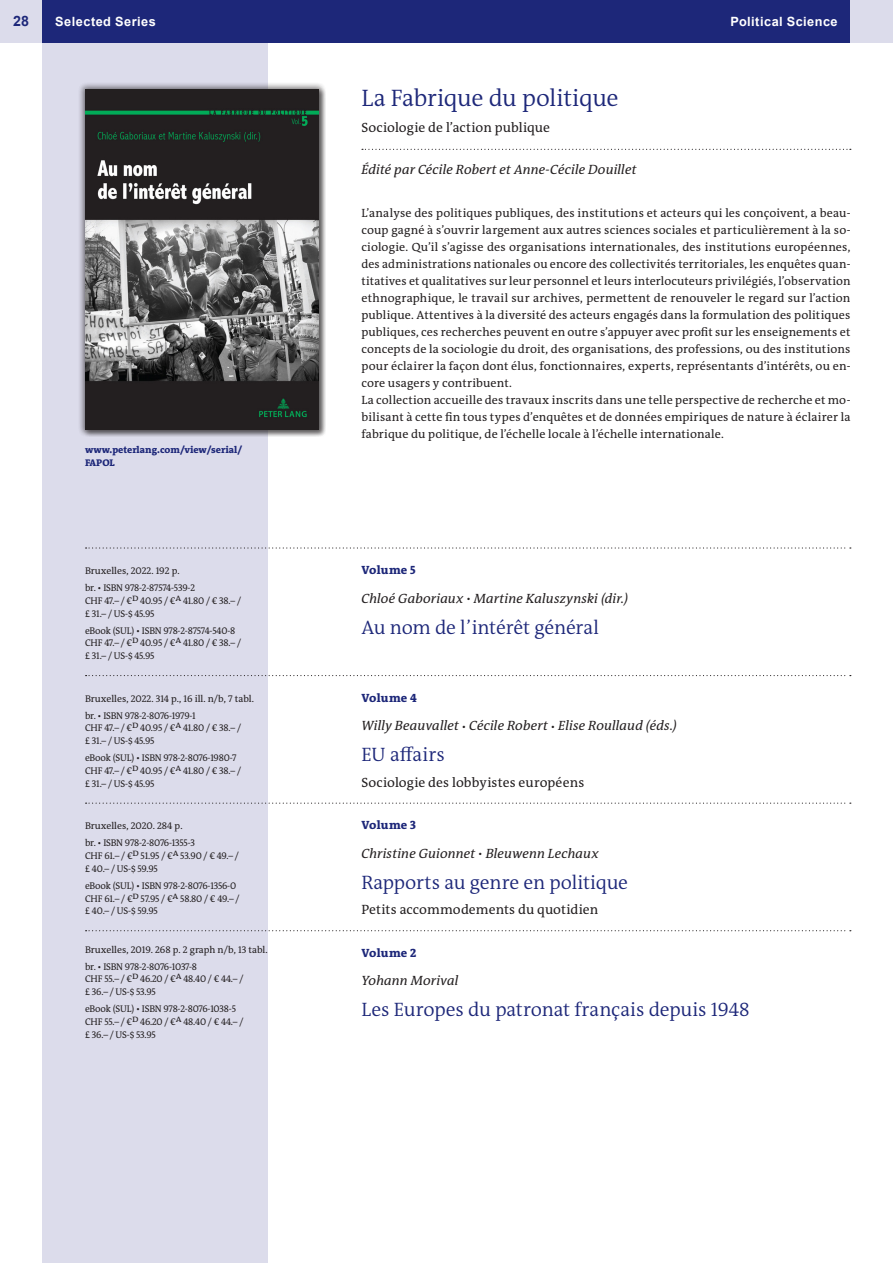
<style>
.page{position:relative;width:893px;height:1263px;background:#fff}
.page>*{position:absolute;margin:0;border:0;box-sizing:border-box;transform-origin:0 0}
.Reihentitel{font:300 24px "The Antiqua B W4";letter-spacing:-.015em;color:#1d2779}
._110___Titel__S{font:300 19.5px "The Antiqua B W4";letter-spacing:-.01em;color:#1d2779}
.t1{font:700 14.25px "Arial";color:#1d2779}
._100___Autor__S{font:italic 13.5px "The Antiqua B W5 Plain";letter-spacing:.005em;color:#231f20}
._120___Untertitel__S{font:13.5px "The Antiqua B W5 Plain";letter-spacing:.005em;color:#231f20}
.Reihenherausgeber{font:italic 13.5px "The Antiqua B W5 Plain";letter-spacing:.005em;color:#231f20}
.Reihenuntertitel{font:13.5px "The Antiqua B W5 Plain";color:#231f20}
.t2{font:700 12.75px "Arial";letter-spacing:.035em;color:#fff}
.Reihentext{font:12px/17px "The Antiqua B W5 Plain";letter-spacing:.015em;color:#231f20;text-align:justify}
._099___Reihenband{font:800 12px "The Antiqua B W8";letter-spacing:.015em;color:#1d2779}
._230___Preise__S{font:9.75px/12.8px "The Antiqua B W5 Plain";letter-spacing:-.02em;color:#231f20}
._220___ISBN__S{font:9.75px "The Antiqua B W5 Plain";letter-spacing:-.02em;color:#231f20}
._200___Ort_Jahr_Umfa{font:9.75px "The Antiqua B W5 Plain";color:#231f20}
.t3{font:800 9.75px/12.8px "The Antiqua B W8";color:#1d2779}
.s1{font-size:10.5px}
</style>
<div class="page">
<div style="left:43px;top:43px;width:225px;height:1220px;background:#dcdceb"></div>
<div style="left:0;top:0;width:893px;height:43px;background:#dcdceb"></div>
<div style="left:43px;top:0;width:807px;height:43px;background:#1d2779"></div>
<div style="left:77px;top:82px;width:250px;height:355px;background:#231f20;opacity:.3"></div>
<img style="left:85px;top:89px;width:234px;height:340px">
<svg style="left:86px;top:675px;width:765px;height:1px"></svg>
<svg style="left:86px;top:802px;width:765px;height:2px"></svg>
<svg style="left:86px;top:930px;width:765px;height:1px"></svg>
<svg style="left:86px;top:547px;width:765px;height:2px"></svg>
<svg style="left:362px;top:149px;width:489px;height:1px"></svg>
<p class="t1" style="left:13px;top:12px;width:17px">28</p>
<p class="t2" style="left:55px;top:14px;width:102px">Selected Series</p>
<p class="t2" style="left:730px;top:14px;width:109px">Political Science</p>
<p class="t3" style="left:85px;top:443px;width:159px">www.peterlang.com/view/serial/<br>FAPOL</p>
<p class="_200___Ort_Jahr_Umfa" style="left:85px;top:564px;width:95px">Bruxelles, 2022. 192 p.</p>
<p class="_220___ISBN__S" style="left:85px;top:581px;width:112px">br. • ISBN 978-2-87574-539-2</p>
<p class="_230___Preise__S" style="left:85px;top:594px;width:158px">CHF 47.– / €D 40.95 / €A 41.80 / € 38.– / £ 31.– / US-$ 45.95</p>
<p class="_220___ISBN__S" style="left:85px;top:624px;width:152px">eBook (SUL) • ISBN 978-2-87574-540-8</p>
<p class="_230___Preise__S" style="left:85px;top:637px;width:158px">CHF 47.– / €D 40.95 / €A 41.80 / € 38.– / £ 31.– / US-$ 45.95</p>
<p class="_200___Ort_Jahr_Umfa" style="left:85px;top:692px;width:169px">Bruxelles, 2022. 314 p., 16 ill. n/b, 7 tabl.</p>
<p class="_220___ISBN__S" style="left:85px;top:709px;width:112px">br. • ISBN 978-2-8076-1979-1</p>
<p class="_230___Preise__S" style="left:85px;top:722px;width:158px">CHF 47.– / €D 40.95 / €A 41.80 / € 38.– / £ 31.– / US-$ 45.95</p>
<p class="_220___ISBN__S" style="left:85px;top:752px;width:153px">eBook (SUL) • ISBN 978-2-8076-1980-7</p>
<p class="_230___Preise__S" style="left:85px;top:764px;width:158px">CHF 47.– / €D 40.95 / €A 41.80 / € 38.– / £ 31.– / US-$ 45.95</p>
<p class="_200___Ort_Jahr_Umfa" style="left:85px;top:820px;width:98px">Bruxelles, 2020. 284 p.</p>
<p class="_220___ISBN__S" style="left:85px;top:837px;width:112px">br. • ISBN 978-2-8076-1355-3</p>
<p class="_230___Preise__S" style="left:85px;top:849px;width:155px">CHF 61.– / €D 51.95 / €A 53.90 / € 49.– / £ 40.– / US-$ 59.95</p>
<p class="_220___ISBN__S" style="left:85px;top:879px;width:153px">eBook (SUL) • ISBN 978-2-8076-1356-0</p>
<p class="_230___Preise__S" style="left:85px;top:892px;width:156px">CHF 61.– / €D 57.95 / €A 58.80 / € 49.– / £ 40.– / US-$ 59.95</p>
<p class="_200___Ort_Jahr_Umfa" style="left:85px;top:943px;width:183px">Bruxelles, 2019. 268 p. 2 graph n/b, 13 tabl.</p>
<p class="_220___ISBN__S" style="left:85px;top:960px;width:114px">br. • ISBN 978-2-8076-1037-8</p>
<p class="_230___Preise__S" style="left:85px;top:973px;width:160px">CHF 55.– / €D 46.20 / €A 48.40 / € 44.– / £ 36.– / US-$ 53.95</p>
<p class="_220___ISBN__S" style="left:85px;top:1002px;width:152px">eBook (SUL) • ISBN 978-2-8076-1038-5</p>
<p class="_230___Preise__S" style="left:85px;top:1015px;width:160px">CHF 55.– / €D 46.20 / €A 48.40 / € 44.– / £ 36.– / US-$ 53.95</p>
<p class="Reihentitel" style="left:361px;top:83px;width:259px">La Fabrique du politique</p>
<p class="Reihenuntertitel" style="left:361px;top:119px;width:190px">Sociologie de l’action publique</p>
<p class="Reihenherausgeber" style="left:361px;top:161px;width:277px">Édité par Cécile Robert et Anne-Cécile Douillet</p>
<p class="Reihentext" style="left:361px;top:204px;width:491px">L’analyse des politiques publiques, des institutions et acteurs qui les conçoivent, a beau&shy;coup gagné à s’ouvrir largement aux autres sciences sociales et particulièrement à la so&shy;ciologie. Qu’il s’agisse des organisations internationales, des institutions européennes, des administrations nationales ou encore des collectivités territoriales, les enquêtes quan&shy;titatives et qualitatives sur leur personnel et leurs interlocuteurs privilégiés, l’observation ethnographique, le travail sur archives, permettent de renouveler le regard sur l’action publique. Attentives à la diversité des acteurs engagés dans la formulation des politiques publiques, ces recherches peuvent en outre s’appuyer avec profit sur les enseignements et concepts de la sociologie du droit, des organisations, des professions, ou des institutions pour éclairer la façon dont élus, fonctionnaires, experts, représentants d’intérêts, ou en&shy;core usagers y contribuent.</p>
<p class="Reihentext" style="left:361px;top:392px;width:490px">La collection accueille des travaux inscrits dans une telle perspective de recherche et mo&shy;bilisant à cette fin tous types d’enquêtes et de données empiriques de nature à éclairer la fabrique du politique, de l’échelle locale à l’échelle internationale.</p>
<p class="_099___Reihenband" style="left:361px;top:562px;width:56px">Volume 5</p>
<p class="_100___Autor__S" style="left:361px;top:589px;width:268px">Chloé Gaboriaux <span class="s1">•</span> Martine Kaluszynski (dir.)</p>
<p class="_110___Titel__S" style="left:361px;top:614px;width:239px">Au nom de l’intérêt général</p>
<p class="_099___Reihenband" style="left:361px;top:690px;width:57px">Volume 4</p>
<p class="_100___Autor__S" style="left:361px;top:717px;width:317px">Willy Beauvallet <span class="s1">•</span> Cécile Robert <span class="s1">•</span> Elise Roullaud (éds.)</p>
<p class="_110___Titel__S" style="left:361px;top:742px;width:85px">EU affairs</p>
<p class="_120___Untertitel__S" style="left:361px;top:773px;width:224px">Sociologie des lobbyistes européens</p>
<p class="_099___Reihenband" style="left:361px;top:817px;width:56px">Volume 3</p>
<p class="_100___Autor__S" style="left:361px;top:844px;width:239px">Christine Guionnet <span class="s1">•</span> Bleuwenn Lechaux</p>
<p class="_110___Titel__S" style="left:361px;top:870px;width:268px">Rapports au genre en politique</p>
<p class="_120___Untertitel__S" style="left:361px;top:901px;width:238px">Petits accommodements du quotidien</p>
<p class="_099___Reihenband" style="left:361px;top:945px;width:57px">Volume 2</p>
<p class="_100___Autor__S" style="left:361px;top:972px;width:98px">Yohann Morival</p>
<p class="_110___Titel__S" style="left:361px;top:997px;width:390px">Les Europes du patronat français depuis 1948</p>
</div>
